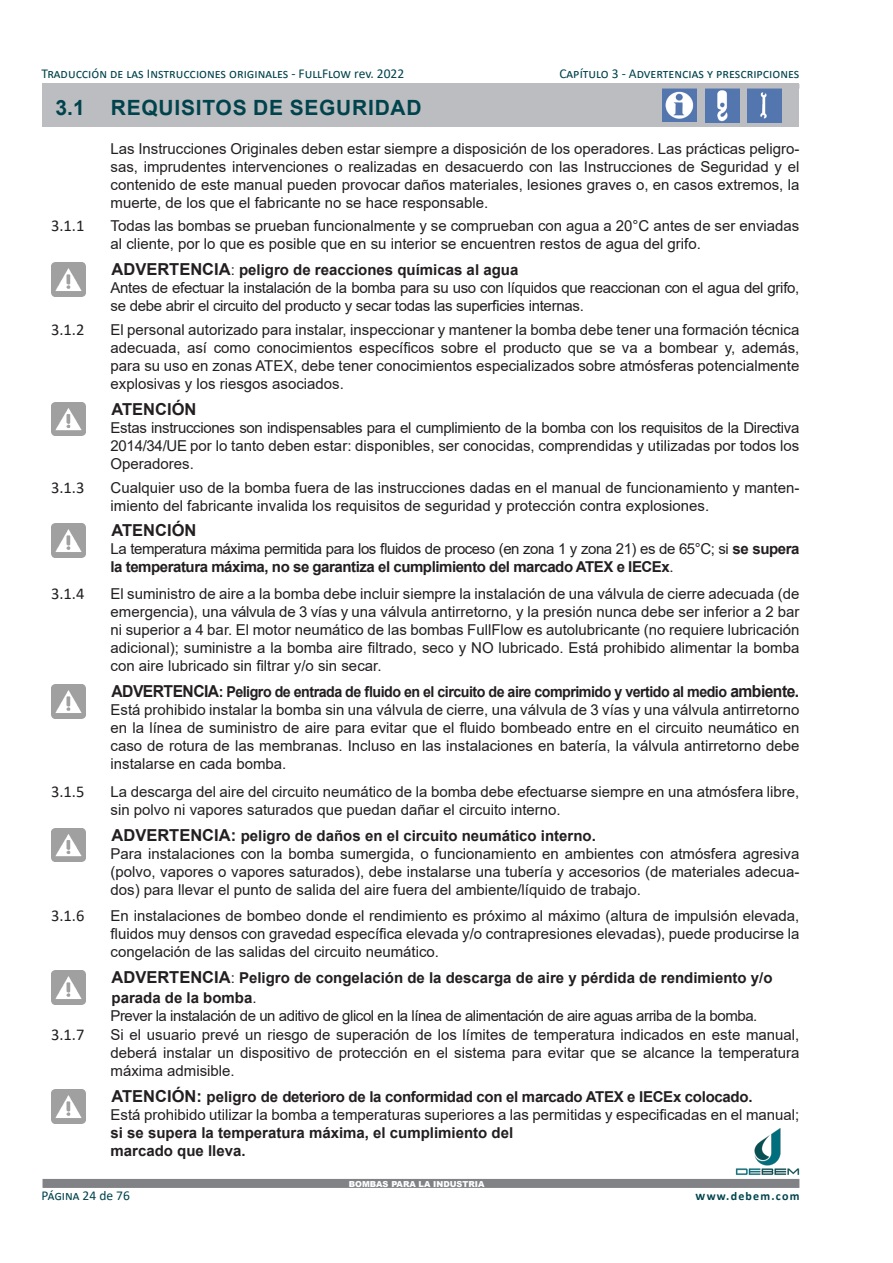
<style>
.page{position:relative;width:893px;height:1263px;background:#fff}
.page>*{position:absolute;margin:0;border:0;box-sizing:border-box;transform-origin:0 0}
.t1{font:700 21px "Arial";letter-spacing:.035em;color:#00434c}
.t2{font:16.5px "Calibri";color:#231f20}
.t3{font:700 16.5px "Arial";color:#231f20}
.corpo_testo{font:15px/18px "Arial";color:#231f20;text-align:justify}
.corpo_testo-2{font:15px/18px "Arial";letter-spacing:-.03em;color:#231f20}
.corpo_testo-3{font:700 15px/19.8px "Arial";color:#231f20}
.corpo_testo-4{font:15px/18px "Arial";letter-spacing:-.02em;color:#231f20}
.corpo_testo-5{font:700 15px "Arial";letter-spacing:-.035em;color:#231f20;scale:.95 1}
.corpo_testo-6{font:700 15px "Arial";letter-spacing:-.02em;color:#231f20}
.t4{font:13.5px "Calibri";color:#00434c}
.t5{font:700 12px "Calibri";letter-spacing:.1em;color:#00434c}
.t6{font:900 8.25px "Arial";color:#fff}
.s1{font-size:16.5px}
.s2{font-weight:400}
.s3{font-weight:700}
</style>
<div class="page">
<div style="left:43px;top:83px;width:756px;height:43px;background:#bcbdc0"></div>
<img style="left:662px;top:89px;width:34px;height:33px">
<img style="left:747px;top:89px;width:35px;height:33px">
<img style="left:705px;top:89px;width:34px;height:33px">
<div style="left:43px;top:1179px;width:756px;height:9px;background:#808285"></div>
<img style="left:735px;top:1128px;width:65px;height:47px">
<img style="left:51px;top:262px;width:34px;height:34px">
<img style="left:51px;top:402px;width:34px;height:34px">
<img style="left:51px;top:524px;width:34px;height:34px">
<img style="left:51px;top:684px;width:34px;height:34px">
<img style="left:51px;top:828px;width:34px;height:34px">
<img style="left:51px;top:970px;width:34px;height:34px">
<img style="left:51px;top:1089px;width:34px;height:34px">
<p class="t4" style="left:41px;top:64px;width:364px">Traducción de las Instrucciones originales - FullFlow rev. 2022</p>
<p class="t4" style="left:559px;top:64px;width:241px">Capítulo 3 - Advertencias y prescripciones</p>
<p class="t1" style="left:56px;top:93px;width:367px">3.1 REQUISITOS DE SEGURIDAD</p>
<p class="corpo_testo" style="left:111px;top:140px;width:690px">Las Instrucciones Originales deben estar siempre a disposición de los operadores. Las prácticas peligro&shy;sas, imprudentes intervenciones o realizadas en desacuerdo con las Instrucciones de Seguridad y el contenido de este manual pueden provocar daños materiales, lesiones graves o, en casos extremos, la muerte, de los que el fabricante no se hace responsable.</p>
<p class="t2" style="left:51px;top:214px;width:35px">3.1.1</p>
<p class="corpo_testo" style="left:111px;top:217px;width:690px">Todas las bombas se prueban funcionalmente y se comprueban con agua a 20°C antes de ser enviadas al cliente, por lo que es posible que en su interior se encuentren restos de agua del grifo.</p>
<p class="corpo_testo-3" style="left:112px;top:260px;width:408px"><span class="s1">ADVERTENCIA</span><span class="s2">:</span> peligro de reacciones químicas al agua</p>
<p class="corpo_testo-4" style="left:111px;top:278px;width:690px">Antes de efectuar la instalación de la bomba para su uso con líquidos que reaccionan con el agua del grifo, se debe abrir el circuito del producto y secar todas las superficies internas.</p>
<p class="t2" style="left:51px;top:318px;width:35px">3.1.2</p>
<p class="corpo_testo" style="left:111px;top:320px;width:690px">El personal autorizado para instalar, inspeccionar y mantener la bomba debe tener una formación técnica adecuada, así como conocimientos específicos sobre el producto que se va a bombear y, además, para su uso en zonas ATEX, debe tener conocimientos especializados sobre atmósferas potencialmente explosivas y los riesgos asociados.</p>
<p class="t3" style="left:112px;top:397px;width:86px">ATENCIÓN</p>
<p class="corpo_testo" style="left:111px;top:418px;width:690px">Estas instrucciones son indispensables para el cumplimiento de la bomba con los requisitos de la Directiva 2014/34/UE por lo tanto deben estar: disponibles, ser conocidas, comprendidas y utilizadas por todos los Operadores.</p>
<p class="t2" style="left:51px;top:476px;width:35px">3.1.3</p>
<p class="corpo_testo" style="left:111px;top:478px;width:690px">Cualquier uso de la bomba fuera de las instrucciones dadas en el manual de funcionamiento y manten&shy;imiento del fabricante invalida los requisitos de seguridad y protección contra explosiones.</p>
<p class="t3" style="left:112px;top:519px;width:86px">ATENCIÓN</p>
<p class="corpo_testo-2" style="left:111px;top:540px;width:690px">La temperatura máxima permitida para los fluidos de proceso (en zona 1 y zona 21) es de 65°C; si <span class="s3">se supera la temperatura máxima, no se garantiza el cumplimiento del marcado ATEX e IECEx</span>.</p>
<p class="t2" style="left:51px;top:582px;width:35px">3.1.4</p>
<p class="corpo_testo" style="left:111px;top:585px;width:690px">El suministro de aire a la bomba debe incluir siempre la instalación de una válvula de cierre adecuada (de emergencia), una válvula de 3 vías y una válvula antirretorno, y la presión nunca debe ser inferior a 2 bar ni superior a 4 bar. El motor neumático de las bombas FullFlow es autolubricante (no requiere lubricación adicional); suministre a la bomba aire filtrado, seco y NO lubricado. Está prohibido alimentar la bomba con aire lubricado sin filtrar y/o sin secar.</p>
<p class="corpo_testo-5" style="left:112px;top:681px;width:725px"><span class="s1">ADVERTENCIA</span>: Peligro de entrada de fluido en el circuito de aire comprimido y vertido al medio <span class="s1">ambiente.</span></p>
<p class="corpo_testo" style="left:111px;top:700px;width:690px">Está prohibido instalar la bomba sin una válvula de cierre, una válvula de 3 vías y una válvula antirretorno en la línea de suministro de aire para evitar que el fluido bombeado entre en el circuito neumático en caso de rotura de las membranas. Incluso en las instalaciones en batería, la válvula antirretorno debe instalarse en cada bomba.</p>
<p class="t2" style="left:51px;top:780px;width:35px">3.1.5</p>
<p class="corpo_testo" style="left:111px;top:782px;width:690px">La descarga del aire del circuito neumático de la bomba debe efectuarse siempre en una atmósfera libre, sin polvo ni vapores saturados que puedan dañar el circuito interno.</p>
<p class="corpo_testo-3" style="left:112px;top:825px;width:486px"><span class="s1">ADVERTENCIA:</span> peligro de daños en el circuito neumático interno.</p>
<p class="corpo_testo" style="left:111px;top:844px;width:690px">Para instalaciones con la bomba sumergida, o funcionamiento en ambientes con atmósfera agresiva (polvo, vapores o vapores saturados), debe instalarse una tubería y accesorios (de materiales adecua&shy;dos) para llevar el punto de salida del aire fuera del ambiente/líquido de trabajo.</p>
<p class="t2" style="left:51px;top:904px;width:35px">3.1.6</p>
<p class="corpo_testo" style="left:111px;top:907px;width:690px">En instalaciones de bombeo donde el rendimiento es próximo al máximo (altura de impulsión elevada, fluidos muy densos con gravedad específica elevada y/o contrapresiones elevadas), puede producirse la congelación de las salidas del circuito neumático.</p>
<p class="corpo_testo-3" style="left:112px;top:968px;width:663px"><span class="s1">ADVERTENCIA</span><span class="s2">:</span> Peligro de congelación de la descarga de aire y pérdida de rendimiento y/o parada de la bomba<span class="s2">.</span></p>
<p class="corpo_testo-2" style="left:111px;top:1006px;width:648px">Prever la instalación de un aditivo de glicol en la línea de alimentación de aire aguas arriba de la bomba.</p>
<p class="t2" style="left:51px;top:1023px;width:35px">3.1.7</p>
<p class="corpo_testo" style="left:111px;top:1026px;width:690px">Si el usuario prevé un riesgo de superación de los límites de temperatura indicados en este manual, deberá instalar un dispositivo de protección en el sistema para evitar que se alcance la temperatura máxima admisible.</p>
<p class="corpo_testo-6" style="left:112px;top:1086px;width:642px"><span class="s1">ATENCIÓN:</span> peligro de deterioro de la conformidad con el marcado ATEX e IECEx colocado.</p>
<p class="corpo_testo" style="left:111px;top:1106px;width:690px">Está prohibido utilizar la bomba a temperaturas superiores a las permitidas y especificadas en el manual; <span class="s3">si se supera la temperatura máxima, el cumplimiento del</span></p>
<p class="corpo_testo-3" style="left:111px;top:1141px;width:137px">marcado que lleva.</p>
<p class="t4" style="left:42px;top:1186px;width:90px">Página 24 de 76</p>
<p class="t6" style="left:349px;top:1178px;width:137px">BOMBAS PARA LA INDUSTRIA</p>
<p class="t5" style="left:696px;top:1187px;width:105px">www.debem.com</p>
</div>
